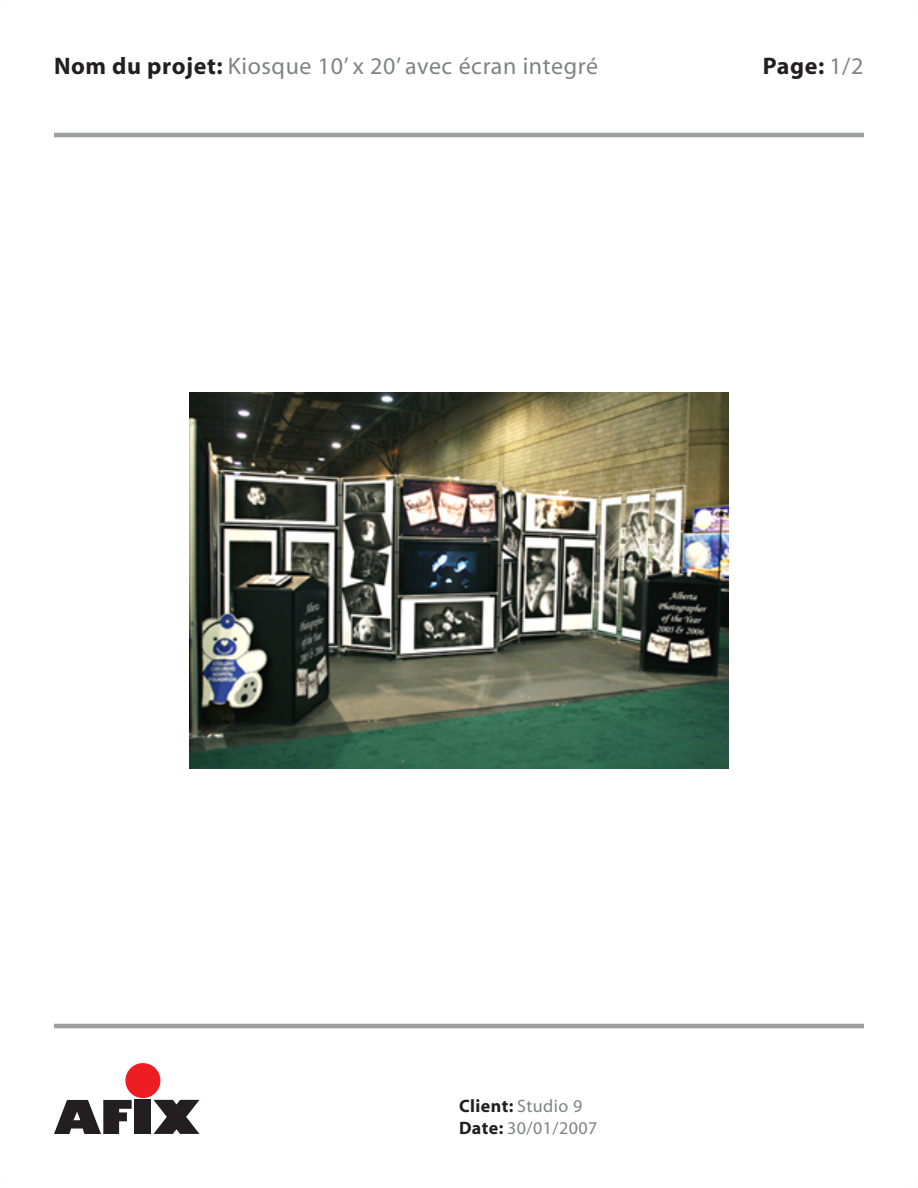
<style>
.page{position:relative;width:918px;height:1188px;background:#fff}
.page>*{position:absolute;margin:0;border:0;box-sizing:border-box;transform-origin:0 0}
.t1{font:24px "Myriad";letter-spacing:.025em;color:#808285}
.t2{font:700 24px "Myriad";color:#231f20}
.t3{font:18px/21.6px "Myriad";letter-spacing:.025em;color:#808285}
.s1{font-weight:700;color:#231f20}
.s2{font-weight:400;color:#808285}
</style>
<div class="page">
<svg style="left:54px;top:1100px;width:78px;height:34px"></svg>
<div style="left:135px;top:1100px;width:16px;height:34px;background:#231f20"></div>
<div style="left:125px;top:1063px;width:35px;height:35px;background:#ee1d23;border-radius:50%"></div>
<svg style="left:153px;top:1100px;width:47px;height:34px"></svg>
<hr style="left:54px;top:1024px;width:810px;height:4px;background:#9d9fa2">
<hr style="left:54px;top:133px;width:810px;height:4px;background:#9d9fa2">
<img style="left:189px;top:392px;width:540px;height:377px">
<p class="t1" style="left:54px;top:54px;width:546px"><span class="s1">Nom du projet:</span> Kiosque 10’ x 20’ avec écran integré</p>
<p class="t2" style="left:763px;top:54px;width:102px">Page: <span class="s2">1/2</span></p>
<p class="t3" style="left:459px;top:1096px;width:140px"><span class="s1">Client:</span> Studio 9<br><span class="s1">Date:</span> 30/01/2007</p>
</div>
